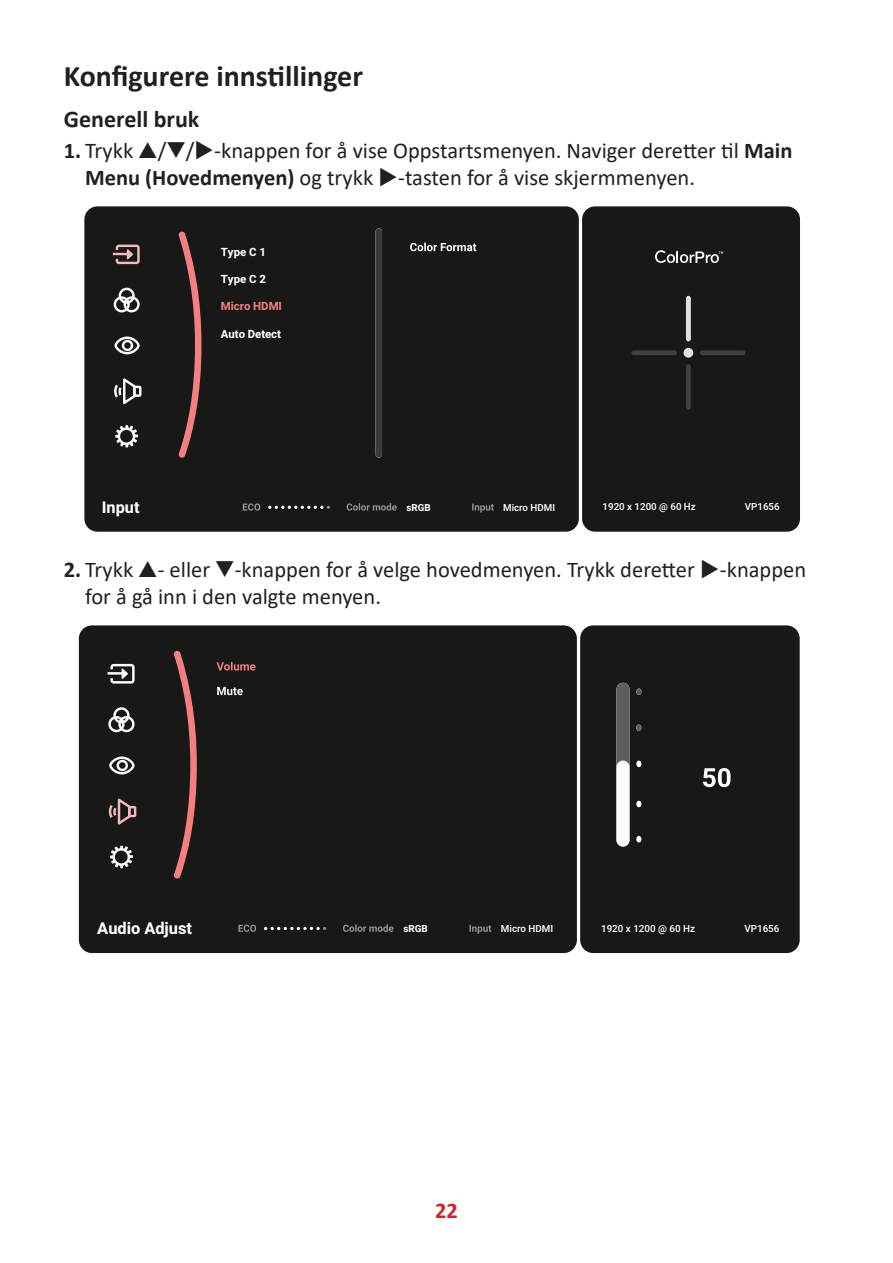
<style>
.page{position:relative;width:893px;height:1263px;background:#fff}
.page>*{position:absolute;margin:0;border:0;box-sizing:border-box;transform-origin:0 0}
.t1{font:700 30px "Calibri";color:#231f20}
.t2{font:700 24px "Calibri";color:#231f20}
.t3{font:22.5px/27px "Calibri";color:#231f20}
.t4{font:700 22.5px "Calibri";color:#d1232a}
.t5{font:700 16.35px "Heebo";color:#fff}
.t6{font:700 16.2px "Heebo";color:#fff}
.t7{font:700 11.4px "Heebo";letter-spacing:-.005em;color:#fff}
.t8{font:700 11.4px "Heebo";color:#f37f80}
.t9{font:500 9.9px "Heebo";color:#fff}
.t10{font:700 9.9px "Heebo";color:#fff}
.t11{font:500 9.75px "Heebo";color:#fff}
.t12{font:700 9.75px "Heebo";color:#fff}
.s1{font-weight:700}
.s2{font-family:"Segoe UI";font-weight:700}
</style>
<div class="page">
<div style="left:84px;top:206px;width:495px;height:326px;background:#181817"></div>
<div style="left:582px;top:206px;width:218px;height:326px;background:#181817;border-radius:13px"></div>
<svg style="left:472px;top:504px;width:22px;height:8px"></svg>
<svg style="left:347px;top:503px;width:50px;height:8px"></svg>
<svg style="left:243px;top:503px;width:17px;height:8px"></svg>
<svg style="left:268px;top:506px;width:62px;height:3px"></svg>
<svg style="left:375px;top:228px;width:7px;height:230px;background:#41403f"></svg>
<svg style="left:178px;top:231px;width:23px;height:227px;background:#553434"></svg>
<svg style="left:410px;top:243px;width:66px;height:8px"></svg>
<svg style="left:113px;top:245px;width:27px;height:19px"></svg>
<svg style="left:114px;top:288px;width:26px;height:24px"></svg>
<svg style="left:113px;top:378px;width:28px;height:26px"></svg>
<svg style="left:115px;top:425px;width:23px;height:22px"></svg>
<svg style="left:114px;top:336px;width:26px;height:18px"></svg>
<svg style="left:655px;top:250px;width:68px;height:13px"></svg>
<div style="left:683px;top:348px;width:10px;height:10px;background:#e0e1e0;border-radius:50%"></div>
<svg style="left:686px;top:296px;width:5px;height:45px"></svg>
<svg style="left:686px;top:364px;width:5px;height:46px"></svg>
<svg style="left:700px;top:350px;width:45px;height:5px"></svg>
<svg style="left:631px;top:350px;width:46px;height:5px"></svg>
<div style="left:79px;top:625px;width:498px;height:328px;background:#181817;border-radius:13px"></div>
<div style="left:580px;top:625px;width:220px;height:328px;background:#181817"></div>
<svg style="left:217px;top:662px;width:38px;height:8px"></svg>
<svg style="left:217px;top:687px;width:26px;height:8px"></svg>
<svg style="left:469px;top:925px;width:22px;height:9px"></svg>
<svg style="left:343px;top:924px;width:50px;height:8px"></svg>
<svg style="left:238px;top:925px;width:18px;height:7px"></svg>
<svg style="left:264px;top:927px;width:62px;height:3px"></svg>
<svg style="left:173px;top:650px;width:24px;height:229px"></svg>
<hr style="left:108px;top:672px;width:14px;height:3px;background:#fff">
<svg style="left:110px;top:664px;width:25px;height:19px"></svg>
<svg style="left:108px;top:707px;width:27px;height:25px"></svg>
<svg style="left:108px;top:798px;width:28px;height:27px"></svg>
<svg style="left:110px;top:846px;width:23px;height:22px"></svg>
<svg style="left:109px;top:756px;width:26px;height:18px"></svg>
<svg style="left:703px;top:768px;width:27px;height:19px"></svg>
<svg style="left:616px;top:683px;width:13px;height:163px"></svg>
<svg style="left:636px;top:688px;width:5px;height:7px"></svg>
<svg style="left:636px;top:724px;width:5px;height:7px"></svg>
<svg style="left:636px;top:760px;width:5px;height:7px"></svg>
<svg style="left:636px;top:801px;width:5px;height:6px"></svg>
<svg style="left:636px;top:836px;width:5px;height:6px"></svg>
<h1 class="t1" style="left:64px;top:55px;width:301px">Konfigurere innstillinger</h1>
<p class="t2" style="left:64px;top:102px;width:137px">Generell bruk</p>
<p class="t3" style="left:85px;top:136px;width:709px;text-indent:-21px"><span class="s1">1.</span> Trykk <span class="s2">▲</span>/<span class="s2">▼</span>/◆-knappen for å vise Oppstartsmenyen. Naviger deretter til <span class="s1">Main<br>Menu (Hovedmenyen)</span> og trykk ◆-tasten for å vise skjermmenyen.</p>
<p class="t7" style="left:221px;top:244px;width:47px">Type C 1</p>
<p class="t7" style="left:221px;top:271px;width:47px">Type C 2</p>
<p class="t8" style="left:221px;top:298px;width:63px">Micro HDMI</p>
<p class="t7" style="left:221px;top:326px;width:62px">Auto Detect</p>
<p class="t6" style="left:102px;top:496px;width:39px">Input</p>
<p class="t12" style="left:406px;top:500px;width:26px">sRGB</p>
<p class="t11" style="left:503px;top:501px;width:54px">Micro HDMI</p>
<p class="t11" style="left:603px;top:500px;width:95px">1920 x 1200 @ 60 Hz</p>
<p class="t11" style="left:745px;top:500px;width:36px">VP1656</p>
<p class="t3" style="left:85px;top:555px;width:723px;text-indent:-21px"><span class="s1">2.</span> Trykk <span class="s2">▲</span>- eller <span class="s2">▼</span>-knappen for å velge hovedmenyen. Trykk deretter ◆-knappen for å gå inn i den valgte menyen.</p>
<p class="t5" style="left:97px;top:917px;width:96px">Audio Adjust</p>
<p class="t10" style="left:403px;top:921px;width:26px">sRGB</p>
<p class="t9" style="left:501px;top:922px;width:54px">Micro HDMI</p>
<p class="t9" style="left:601px;top:921px;width:95px">1920 x 1200 @ 60 Hz</p>
<p class="t9" style="left:744px;top:921px;width:37px">VP1656</p>
<p class="t4" style="left:435px;top:1194px;width:24px">22</p>
</div>
